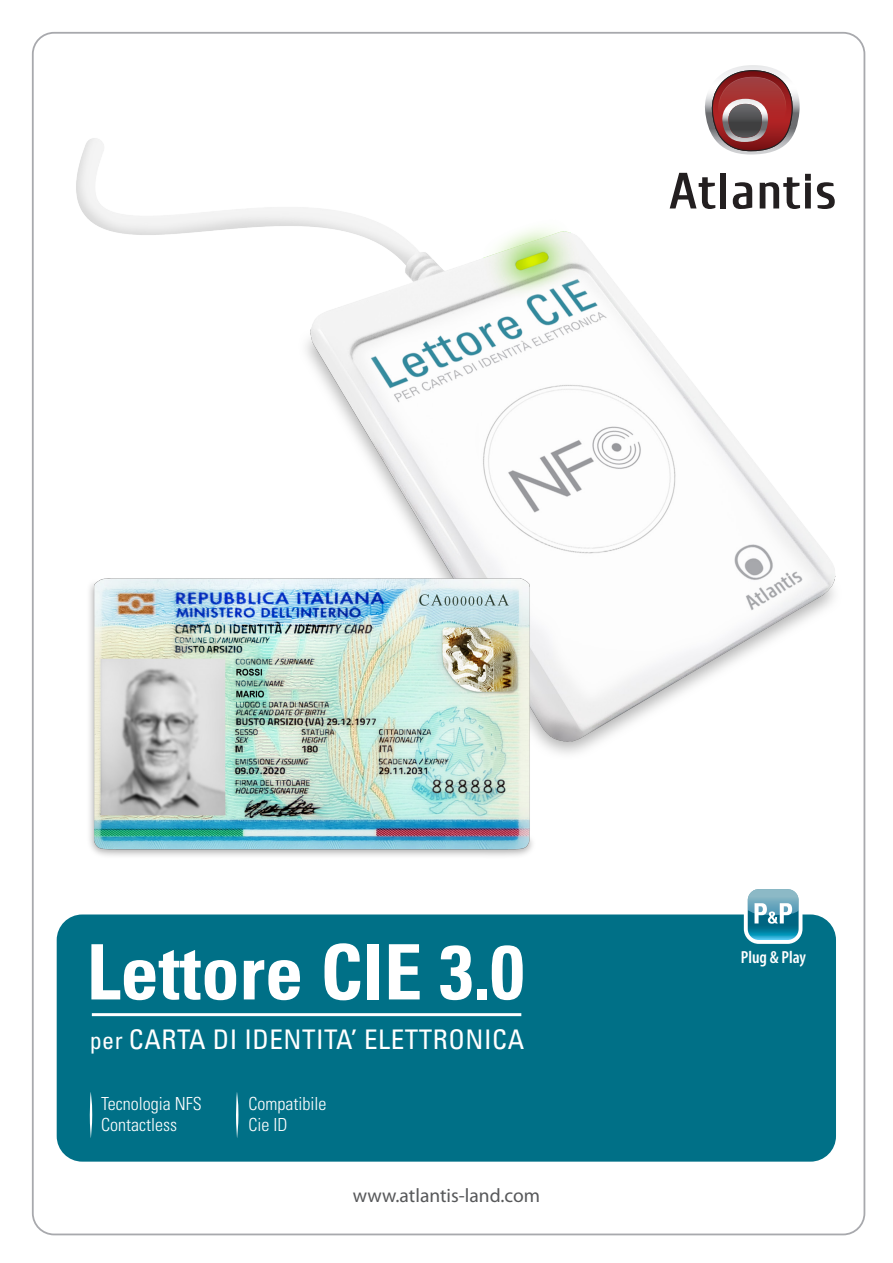
<style>
.page{position:relative;width:893px;height:1263px;background:#fff}
.page>*{position:absolute;margin:0;border:0;box-sizing:border-box;transform-origin:0 0}
.t1{font:700 condensed 76.5px "Univers LT Std";color:#fff}
.t2{font:condensed 27px "Univers LT Std";letter-spacing:.02em;color:#fff}
.t3{font:19.5px "Myriad Pro";color:#57585a}
.t4{font:300 condensed 18px "Univers LT Std";color:#fff}
.t5{font:600 condensed 17.55px "Myriad Pro";color:#fff}
.s1{font-size:24px}
</style>
<div class="page">
<img style="left:32px;top:32px;width:834px;height:919px">
<div style="left:57px;top:914px;width:779px;height:247px;background:#007087;border-radius:26px"></div>
<hr style="left:90px;top:1092px;width:2px;height:46px;background:#fff;border-radius:50%">
<svg style="left:670px;top:173px;width:45px;height:36px"></svg>
<div style="left:720px;top:173px;width:6px;height:35px;background:#231f20"></div>
<svg style="left:733px;top:182px;width:19px;height:27px"></svg>
<svg style="left:760px;top:174px;width:51px;height:35px"></svg>
<svg style="left:817px;top:182px;width:18px;height:27px"></svg>
<svg style="left:703px;top:65px;width:99px;height:90px"></svg>
<hr style="left:236px;top:1092px;width:2px;height:46px;background:#fff;border-radius:50%">
<div style="left:744px;top:885px;width:58px;height:59px;border:4px solid #fff;border-radius:13px"></div>
<svg style="left:746px;top:887px;width:54px;height:55px"></svg>
<hr style="left:92px;top:1013px;width:429px;height:3px;background:#fff">
<img style="left:32px;top:497px;width:612px;height:425px">
<p class="t1" style="left:87px;top:925px;width:439px">Lettore CIE 3.0</p>
<p class="t2" style="left:90px;top:1022px;width:436px"><span class="s1">per</span> CARTA DI IDENTITA’ ELETTRONICA</p>
<p class="t4" style="left:101px;top:1093px;width:102px">Tecnologia NFS</p>
<p class="t4" style="left:101px;top:1114px;width:77px">Contactless</p>
<p class="t4" style="left:248px;top:1093px;width:79px">Compatibile</p>
<p class="t4" style="left:248px;top:1114px;width:40px">Cie ID</p>
<p class="t3" style="left:353px;top:1185px;width:189px">www.atlantis-land.com</p>
<p class="t5" style="left:741px;top:947px;width:67px">Plug &amp; Play</p>
</div>
